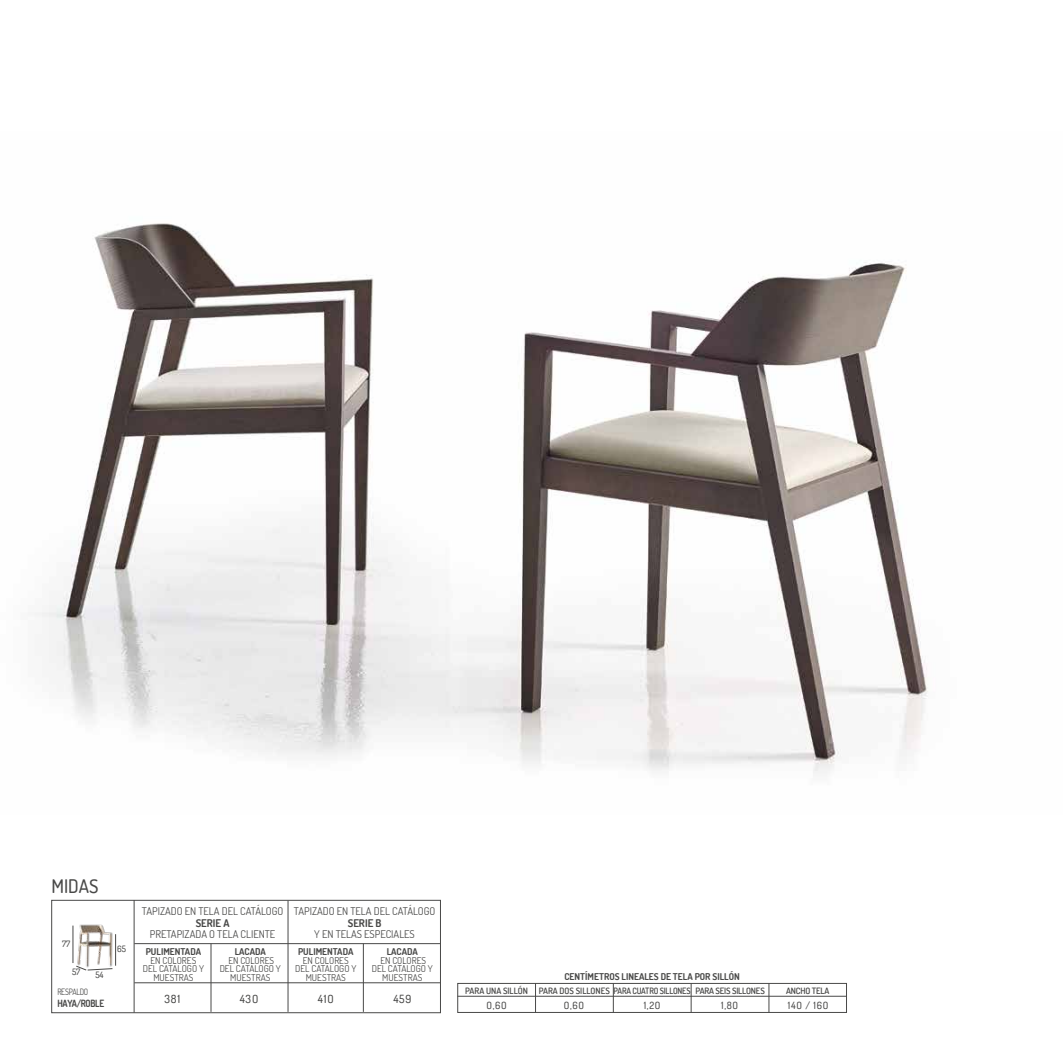
<style>
.page{position:relative;width:1063px;height:1063px;background:#fff}
.page>*{position:absolute;margin:0;border:0;box-sizing:border-box;transform-origin:0 0}
.t1{font:500 18.75px "Dosis";color:#494948}
.t2{font:500 11.25px "Dosis";letter-spacing:.07em;color:#494948}
.t3{font:10.62px "Dosis";color:#494948}
.t4{font:700 10.62px "Dosis";color:#494948}
.t5{font:500 10px "Dosis";letter-spacing:.07em;color:#494948}
.t6{font:700 10px "Dosis";letter-spacing:-.03em;color:#494948;scale:.9 1}
.t7{font:9.38px/8.8px "Dosis";color:#494948;text-align:center}
.t8{font:700 9.38px "Dosis";color:#494948}
.t9{font:600 8.75px "Dosis";letter-spacing:-.02em;color:#494948}
.t10{font:8.75px "Dosis";letter-spacing:-.03em;color:#494948;scale:.9 1}
.t11{font:500 8.75px "Dosis";color:#494948}
</style>
<div class="page">
<img style="left:34px;top:223px;width:894px;height:551px">
<hr style="left:288px;top:901px;width:1px;height:111px;background:#494948">
<hr style="left:211px;top:944px;width:1px;height:68px;background:#494948">
<hr style="left:363px;top:944px;width:1px;height:68px;background:#494948">
<hr style="left:134px;top:943px;width:306px;height:1px;background:#494948">
<hr style="left:134px;top:982px;width:306px;height:1px;background:#494948">
<div style="left:51px;top:900px;width:390px;height:113px;border:1px solid #494948"></div>
<hr style="left:134px;top:900px;width:1px;height:113px;background:#494948">
<div style="left:457px;top:983px;width:390px;height:30px;border:1px solid #494948"></div>
<hr style="left:457px;top:996px;width:389px;height:1px;background:#494948">
<hr style="left:769px;top:983px;width:1px;height:30px;background:#494948">
<hr style="left:691px;top:983px;width:1px;height:30px;background:#494948">
<hr style="left:613px;top:983px;width:1px;height:30px;background:#494948">
<hr style="left:535px;top:983px;width:1px;height:30px;background:#494948">
<img style="left:76px;top:924px;width:37px;height:42px">
<hr style="left:73px;top:926px;width:1px;height:37px;background:#494948">
<hr style="left:115px;top:934px;width:1px;height:32px;background:#494948">
<svg style="left:76px;top:966px;width:37px;height:4px"></svg>
<h1 class="t1" style="left:51px;top:874px;width:49px">MIDAS</h1>
<p class="t11" style="left:62px;top:938px;width:10px">77</p>
<p class="t11" style="left:72px;top:966px;width:10px">57</p>
<p class="t11" style="left:95px;top:969px;width:10px">54</p>
<p class="t10" style="left:57px;top:986px;width:36px">RESPALDO</p>
<p class="t6" style="left:57px;top:997px;width:53px">HAYA/ROBLE</p>
<p class="t11" style="left:117px;top:943px;width:10px">65</p>
<p class="t3" style="left:142px;top:904px;width:143px">TAPIZADO EN TELA DEL CATÁLOGO</p>
<p class="t4" style="left:196px;top:916px;width:35px">SERIE A</p>
<p class="t3" style="left:150px;top:927px;width:127px">PRETAPIZADA O TELA CLIENTE</p>
<p class="t8" style="left:146px;top:945px;width:57px">PULIMENTADA</p>
<p class="t7" style="left:143px;top:956px;width:63px">EN COLORES<br>DEL CATÁLOGO Y<br>MUESTRAS</p>
<p class="t8" style="left:235px;top:945px;width:33px">LACADA</p>
<p class="t7" style="left:220px;top:956px;width:63px">EN COLORES<br>DEL CATÁLOGO Y<br>MUESTRAS</p>
<p class="t3" style="left:294px;top:904px;width:143px">TAPIZADO EN TELA DEL CATÁLOGO</p>
<p class="t4" style="left:348px;top:916px;width:35px">SERIE B</p>
<p class="t3" style="left:314px;top:927px;width:102px">Y EN TELAS ESPECIALES</p>
<p class="t8" style="left:298px;top:945px;width:57px">PULIMENTADA</p>
<p class="t7" style="left:295px;top:956px;width:63px">EN COLORES<br>DEL CATÁLOGO Y<br>MUESTRAS</p>
<p class="t8" style="left:387px;top:945px;width:33px">LACADA</p>
<p class="t7" style="left:372px;top:956px;width:63px">EN COLORES<br>DEL CATÁLOGO Y<br>MUESTRAS</p>
<p class="t2" style="left:164px;top:992px;width:17px">381</p>
<p class="t2" style="left:240px;top:992px;width:20px">43O</p>
<p class="t2" style="left:318px;top:992px;width:17px">41O</p>
<p class="t2" style="left:393px;top:992px;width:20px">459</p>
<p class="t8" style="left:564px;top:970px;width:177px">CENTÍMETROS LINEALES DE TELA POR SILLÓN</p>
<p class="t9" style="left:465px;top:985px;width:301px">PARA UNA SILLÓN PARA DOS SILLONES PARA CUATRO SILLONES PARA SEIS SILLONES</p>
<p class="t9" style="left:786px;top:985px;width:45px">ANCHO TELA</p>
<p class="t5" style="left:486px;top:999px;width:22px">O,6O</p>
<p class="t5" style="left:564px;top:999px;width:22px">O,6O</p>
<p class="t5" style="left:644px;top:999px;width:18px">1,2O</p>
<p class="t5" style="left:721px;top:999px;width:19px">1,8O</p>
<p class="t5" style="left:788px;top:999px;width:42px">14O / 16O</p>
</div>
